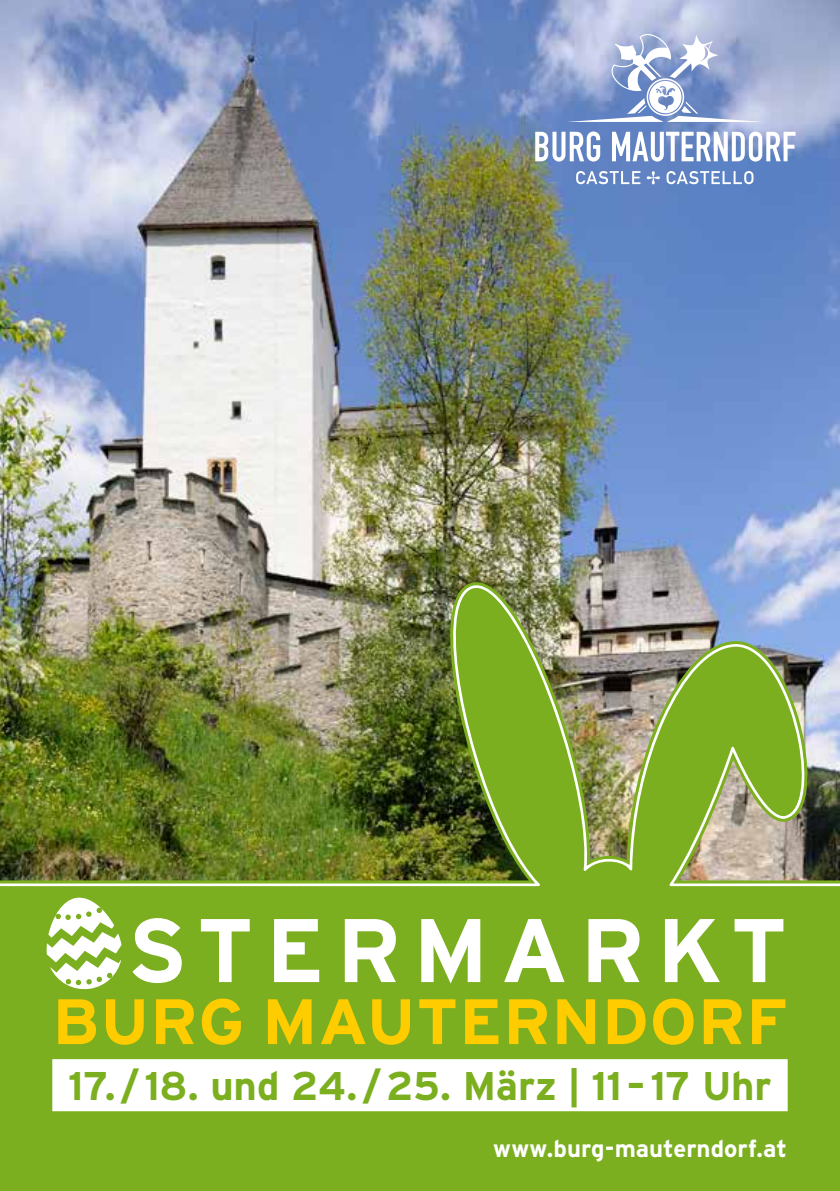
<style>
.page{position:relative;width:840px;height:1191px;background:#fff}
.page>*{position:absolute;margin:0;border:0;box-sizing:border-box;transform-origin:0 0}
.t1{font:700 90px "Interstate";letter-spacing:.135em;color:#fff}
.t2{font:700 64px "Interstate";letter-spacing:.01em;color:#fc0;scale:1.04 1}
.t3{font:700 40px "Interstate";letter-spacing:-.01em;color:#7baf1f}
.t4{font:700 24px "Interstate";color:#fff}
.s1{color:#7baf1f}
</style>
<div class="page">
<div style="left:0;top:0;width:839px;height:1191px;background:#7baf1f"></div>
<img style="left:0;top:0;width:839px;height:578px">
<svg style="left:535px;top:131px;width:65px;height:31px;background:#b1c2df"></svg>
<svg style="left:611px;top:131px;width:184px;height:31px;background:#b1c1e0"></svg>
<svg style="left:576px;top:171px;width:64px;height:13px"></svg>
<svg style="left:646px;top:171px;width:13px;height:13px"></svg>
<svg style="left:666px;top:171px;width:87px;height:13px"></svg>
<svg style="left:566px;top:34px;width:197px;height:88px;background:#a3b3d8"></svg>
<img style="left:0;top:578px;width:839px;height:309px">
<div style="left:52px;top:1059px;width:735px;height:52px;background:#fff"></div>
<svg style="left:46px;top:897px;width:76px;height:93px"></svg>
<h1 class="t1" style="left:52px;top:900px;width:736px"><span class="s1">O</span>STERMARKT</h1>
<h2 class="t2" style="left:52px;top:985px;width:708px">BURG MAUTERNDORF</h2>
<p class="t3" style="left:68px;top:1063px;width:704px">17. / 18. und 24. /25. März | 11 – 17 Uhr</p>
<p class="t4" style="left:493px;top:1134px;width:295px">www.burg-mauterndorf.at</p>
</div>
